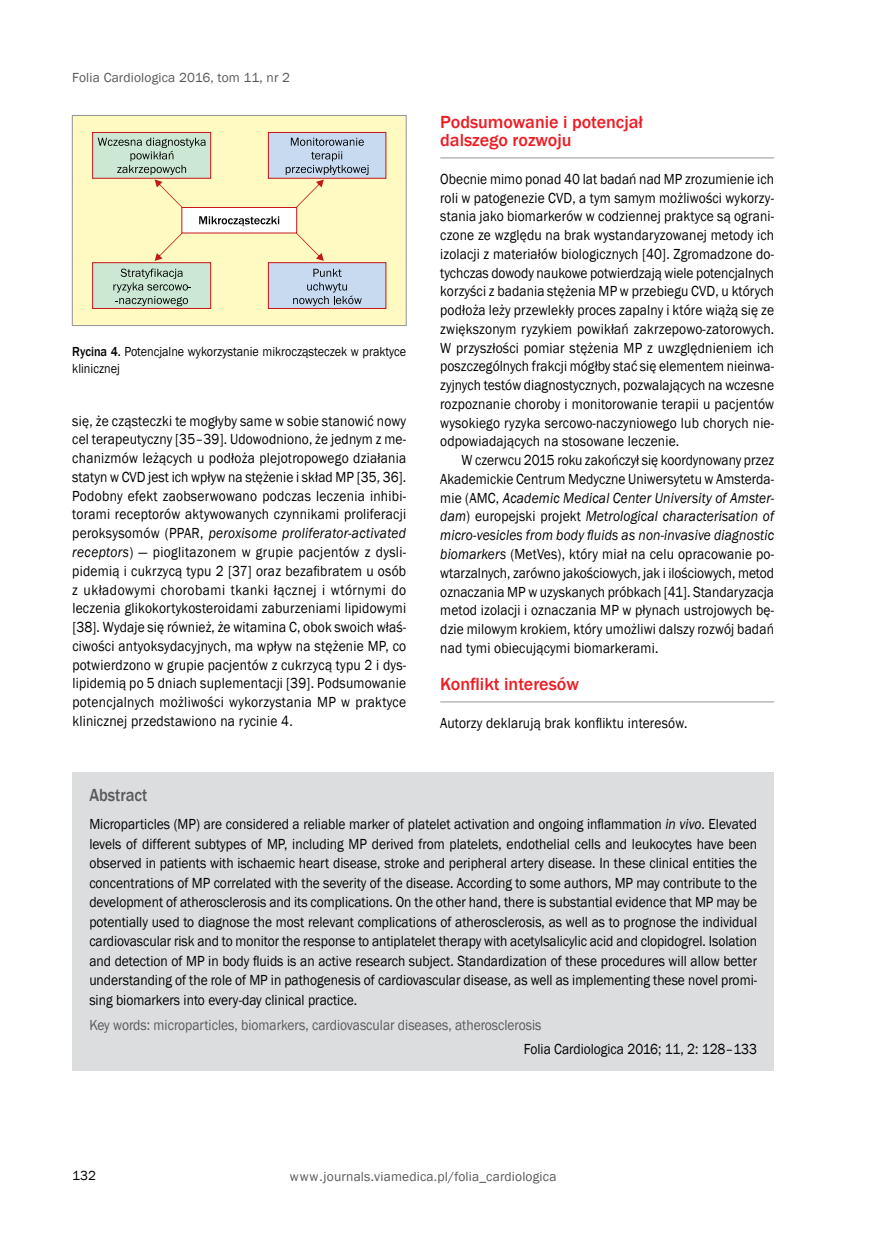
<style>
.page{position:relative;width:872px;height:1234px;background:#fff}
.page>*{position:absolute;margin:0;border:0;box-sizing:border-box;transform-origin:0 0}
.t1{font:500 18px/18.8px "Franklin Gothic";color:#ed1d24}
.t2{font:500 18px "Franklin Gothic";color:#58595b;scale:.9 1}
.t3{font:15px/18.8px "Franklin Gothic";letter-spacing:.01em;color:#000;text-align:justify;scale:.9 1}
.t4{font:15px "Franklin Gothic";color:#58595b;scale:.9 1}
.t5{font:13.5px "Franklin Gothic";letter-spacing:.01em;color:#58595b}
.t6{font:13.5px/17.2px "Franklin Gothic";color:#000;scale:.9 1}
.t7{font:13.5px "Franklin Gothic";color:#000}
.s1{font-weight:500}
.s2{font-style:italic}
</style>
<div class="page">
<hr style="left:440px;top:157px;width:334px;height:1px;background:#939598">
<hr style="left:440px;top:701px;width:334px;height:1px;background:#939598">
<div style="left:72px;top:771px;width:702px;height:299px;background:#dcddde"></div>
<div style="left:72px;top:115px;width:334px;height:210px;background:#fffac2"></div>
<div style="left:72px;top:115px;width:334px;height:211px;border:1px solid #939597"></div>
<div style="left:182px;top:207px;width:115px;height:26px;background:#fff"></div>
<div style="left:181px;top:207px;width:116px;height:26px;border:1px solid #c4161c"></div>
<svg style="left:199px;top:216px;width:80px;height:10px"></svg>
<svg style="left:155px;top:233px;width:27px;height:28px"></svg>
<svg style="left:296px;top:233px;width:28px;height:28px"></svg>
<div style="left:268px;top:132px;width:118px;height:46px;background:#c7daf0"></div>
<div style="left:268px;top:132px;width:118px;height:47px;border:1px solid #c4161c"></div>
<svg style="left:286px;top:138px;width:82px;height:69px"></svg>
<div style="left:93px;top:132px;width:118px;height:46px;background:#cce7d3"></div>
<div style="left:92px;top:132px;width:119px;height:47px;border:1px solid #c4161c"></div>
<svg style="left:98px;top:138px;width:108px;height:69px"></svg>
<div style="left:268px;top:262px;width:118px;height:46px;background:#c7daf0"></div>
<div style="left:268px;top:262px;width:118px;height:47px;border:1px solid #c4161c"></div>
<svg style="left:293px;top:269px;width:69px;height:37px"></svg>
<div style="left:93px;top:262px;width:118px;height:46px;background:#cce7d3"></div>
<div style="left:92px;top:262px;width:119px;height:47px;border:1px solid #c4161c"></div>
<svg style="left:113px;top:268px;width:78px;height:38px"></svg>
<p class="t5" style="left:72px;top:69px;width:219px">Folia Cardiologica 2016, tom 11, nr 2</p>
<p class="t6" style="left:72px;top:342px;width:372px"><span class="s1">Rycina 4.</span> Potencjalne wykorzystanie mikrocząsteczek w praktyce klinicznej</p>
<p class="t3" style="left:72px;top:411px;width:372px">się, że cząsteczki te mogłyby same w sobie stanowić nowy cel terapeutyczny [35–39]. Udowodniono, że jednym z me&shy;chanizmów leżących u podłoża plejotropowego działania statyn w CVD jest ich wpływ na stężenie i skład MP [35, 36].<br>Podobny efekt zaobserwowano podczas leczenia inhibi&shy;torami receptorów aktywowanych czynnikami proliferacji peroksysomów (PPAR, <span class="s2">peroxisome proliferator-activated receptors</span>) — pioglitazonem w grupie pacjentów z dysli&shy;pidemią i cukrzycą typu 2 [37] oraz bezafibratem u osób z układowymi chorobami tkanki łącznej i wtórnymi do leczenia glikokortykosteroidami zaburzeniami lipidowymi [38]. Wydaje się również, że witamina C, obok swoich właś&shy;ciwości antyoksydacyjnych, ma wpływ na stężenie MP, co potwierdzono w grupie pacjentów z cukrzycą typu 2 i dys&shy;lipidemią po 5 dniach suplementacji [39]. Podsumowanie potencjalnych możliwości wykorzystania MP w praktyce klinicznej przedstawiono na rycinie 4.</p>
<p class="t1" style="left:440px;top:112px;width:204px">Podsumowanie i potencjał dalszego rozwoju</p>
<p class="t3" style="left:440px;top:170px;width:372px">Obecnie mimo ponad 40 lat badań nad MP zrozumienie ich roli w patogenezie CVD, a tym samym możliwości wykorzy&shy;stania jako biomarkerów w codziennej praktyce są ograni&shy;czone ze względu na brak wystandaryzowanej metody ich izolacji z materiałów biologicznych [40]. Zgromadzone do&shy;tychczas dowody naukowe potwierdzają wiele potencjalnych korzyści z badania stężenia MP w przebiegu CVD, u których podłoża leży przewlekły proces zapalny i które wiążą się ze zwiększonym ryzykiem powikłań zakrzepowo-zatorowych.<br>W przyszłości pomiar stężenia MP z uwzględnieniem ich poszczególnych frakcji mógłby stać się elementem nieinwa&shy;zyjnych testów diagnostycznych, pozwalających na wczesne rozpoznanie choroby i monitorowanie terapii u pacjentów wysokiego ryzyka sercowo-naczyniowego lub chorych nie&shy;odpowiadających na stosowane leczenie.</p>
<p class="t3" style="left:440px;top:451px;width:372px;text-indent:21px">W czerwcu 2015 roku zakończył się koordynowany przez Akademickie Centrum Medyczne Uniwersytetu w Amsterda&shy;mie (AMC, <span class="s2">Academic Medical Center University of Amster&shy;dam</span>) europejski projekt <span class="s2">Metrological characterisation of micro-vesicles from body fluids as non-invasive diagnostic biomarkers</span> (MetVes), który miał na celu opracowanie po&shy;wtarzalnych, zarówno jakościowych, jak i ilościowych, metod oznaczania MP w uzyskanych próbkach [41]. Standaryzacja metod izolacji i oznaczania MP w płynach ustrojowych bę&shy;dzie milowym krokiem, który umożliwi dalszy rozwój badań nad tymi obiecującymi biomarkerami.</p>
<p class="t1" style="left:440px;top:675px;width:140px">Konflikt interesów</p>
<p class="t3" style="left:440px;top:713px;width:276px">Autorzy deklarują brak konfliktu interesów.</p>
<p class="t2" style="left:89px;top:784px;width:66px">Abstract</p>
<p class="t3" style="left:89px;top:814px;width:743px;line-height:19.5px">Microparticles (MP) are considered a reliable marker of platelet activation and ongoing inflammation <span class="s2">in vivo</span>. Elevated levels of different subtypes of MP, including MP derived from platelets, endothelial cells and leukocytes have been observed in patients with ischaemic heart disease, stroke and peripheral artery disease. In these clinical entities the concentrations of MP correlated with the severity of the disease. According to some authors, MP may contribute to the development of atherosclerosis and its complications. On the other hand, there is substantial evidence that MP may be potentially used to diagnose the most relevant complications of atherosclerosis, as well as to prognose the individual cardiovascular risk and to monitor the response to antiplatelet therapy with acetylsalicylic acid and clopidogrel. Isolation and detection of MP in body fluids is an active research subject. Standardization of these procedures will allow better understanding of the role of MP in pathogenesis of cardiovascular disease, as well as implementing these novel promi&shy;sing biomarkers into every-day clinical practice.</p>
<p class="t4" style="left:89px;top:1015px;width:504px">Key words: microparticles, biomarkers, cardiovascular diseases, atherosclerosis</p>
<p class="t3" style="left:524px;top:1039px;width:261px">Folia Cardiologica 2016; 11, 2: 128–133</p>
<p class="t7" style="left:72px;top:1166px;width:25px">132</p>
<p class="t5" style="left:290px;top:1168px;width:268px">www.journals.viamedica.pl/folia_cardiologica</p>
</div>
